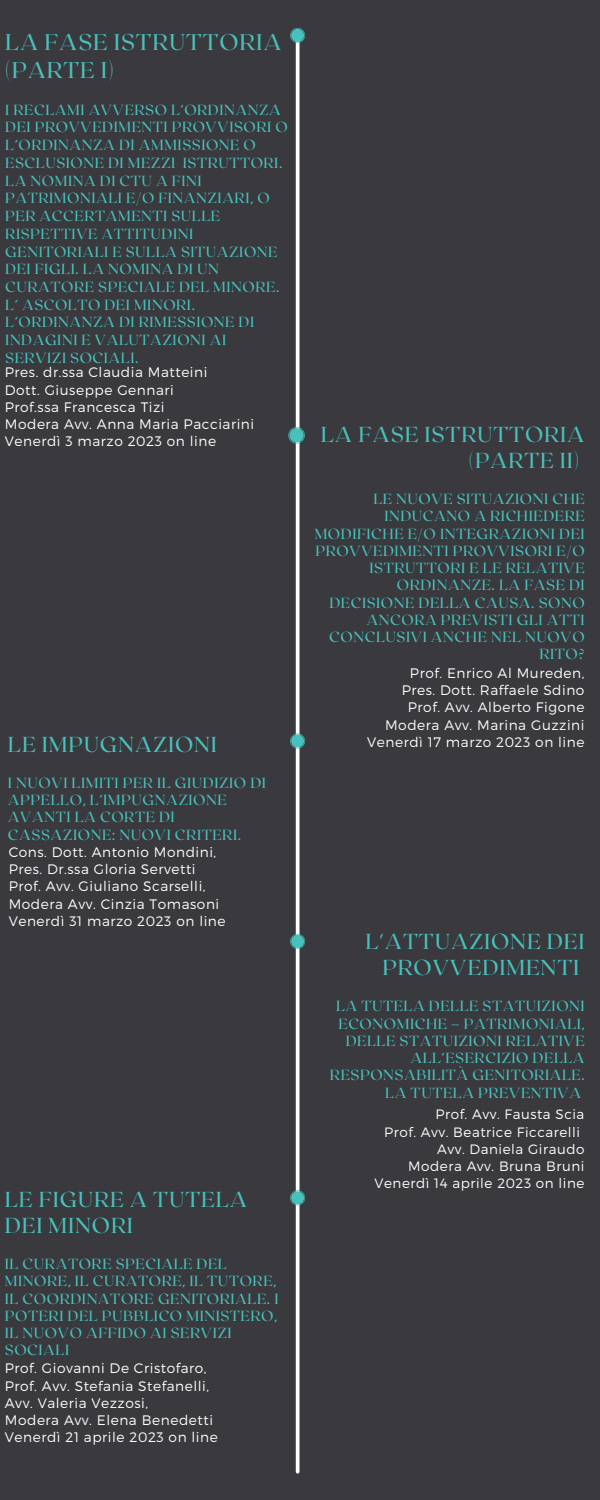
<style>
.page{position:relative;width:600px;height:1500px;background:#39393e}
.page>*{position:absolute;margin:0;border:0;box-sizing:border-box;transform-origin:0 0}
.t1{font:22.7px/27.4px "Roxborough CF";letter-spacing:.04em;color:#48c1bc}
.t2{font:21.6px/26.2px "Roxborough CF";letter-spacing:.04em;color:#48c1bc;text-align:right}
.t3{font:14.6px/17.2px "Roxborough CF";letter-spacing:.04em;color:#48c1bc}
.t4{font:300 13.8px/17.2px "Montserrat";letter-spacing:.04em;color:#fff}
.t5{font:300 13.6px "Montserrat";letter-spacing:.04em;color:#fff}
</style>
<div class="page">
<svg style="left:296px;top:43px;width:4px;height:1429px;background:#e7e7e7"></svg>
<svg style="left:290px;top:733px;width:15px;height:15px"></svg>
<div style="left:291px;top:734px;width:13px;height:14px;background:#48c1bc;border-radius:50%"></div>
<svg style="left:290px;top:934px;width:15px;height:15px"></svg>
<div style="left:291px;top:935px;width:13px;height:13px;background:#48c1bc;border-radius:50%"></div>
<svg style="left:290px;top:1190px;width:15px;height:15px"></svg>
<div style="left:291px;top:1191px;width:13px;height:13px;background:#48c1bc;border-radius:50%"></div>
<svg style="left:288px;top:427px;width:17px;height:17px"></svg>
<div style="left:289px;top:428px;width:15px;height:14px;background:#48c1bc;border-radius:50%"></div>
<svg style="left:290px;top:28px;width:15px;height:15px"></svg>
<div style="left:291px;top:29px;width:13px;height:13px;background:#48c1bc;border-radius:50%"></div>
<h1 class="t1" style="left:5px;top:27px;width:278px">LA FASE ISTRUTTORIA (PARTE I)</h1>
<p class="t3" style="left:5px;top:100px;width:284px;line-height:17.7px">I RECLAMI AVVERSO L’ORDINANZA<br>DEI PROVVEDIMENTI PROVVISORI O<br>L’ORDINANZA DI AMMISSIONE O<br>ESCLUSIONE DI MEZZI ISTRUTTORI.<br>LA NOMINA DI CTU A FINI<br>PATRIMONIALI E/O FINANZIARI, O<br>PER ACCERTAMENTI SULLE<br>RISPETTIVE ATTITUDINI<br>GENITORIALI E SULLA SITUAZIONE<br>DEI FIGLI. LA NOMINA DI UN<br>CURATORE SPECIALE DEL MINORE.<br>L’ ASCOLTO DEI MINORI.<br>L’ORDINANZA DI RIMESSIONE DI<br>INDAGINI E VALUTAZIONI AI<br>SERVIZI SOCIALI.</p>
<p class="t4" style="left:5px;top:363px;width:251px">Pres. dr.ssa Claudia Matteini<br>Dott. Giuseppe Gennari<br>Prof.ssa Francesca Tizi<br>Modera Avv. Anna Maria Pacciarini<br>Venerdì 3 marzo 2023 on line</p>
<h2 class="t2" style="left:321px;top:420px;width:265px">LA FASE ISTRUTTORIA (PARTE II)</h2>
<p class="t3" style="left:315px;top:490px;width:272px;text-align:right">LE NUOVE SITUAZIONI CHE<br>INDUCANO A RICHIEDERE<br>MODIFICHE E/O INTEGRAZIONI DEI<br>PROVVEDIMENTI PROVVISORI E/O<br>ISTRUTTORI E LE RELATIVE<br>ORDINANZE. LA FASE DI<br>DECISIONE DELLA CAUSA. SONO<br>ANCORA PREVISTI GLI ATTI<br>CONCLUSIVI ANCHE NEL NUOVO<br>RITO?</p>
<p class="t4" style="left:385px;top:664px;width:201px;text-align:right">Prof. Enrico Al Mureden,<br>Pres. Dott. Raffaele Sdino<br>Prof. Avv. Alberto Figone<br>Modera Avv. Marina Guzzini</p>
<h2 class="t2" style="left:8px;top:730px;width:211px">LE IMPUGNAZIONI</h2>
<p class="t4" style="left:367px;top:733px;width:219px">Venerdì 17 marzo 2023 on line</p>
<p class="t3" style="left:8px;top:774px;width:260px">I NUOVI LIMITI PER IL GIUDIZIO DI<br>APPELLO, L’IMPUGNAZIONE<br>AVANTI LA CORTE DI<br>CASSAZIONE: NUOVI CRITERI.</p>
<p class="t4" style="left:9px;top:843px;width:218px">Cons. Dott. Antonio Mondini,<br>Pres. Dr.ssa Gloria Servetti<br>Prof. Avv. Giuliano Scarselli,<br>Modera Avv. Cinzia Tomasoni<br>Venerdì 31 marzo 2023 on line</p>
<h2 class="t2" style="left:365px;top:927px;width:221px;text-align:center">L'ATTUAZIONE DEI<br>PROVVEDIMENTI</h2>
<p class="t3" style="left:330px;top:997px;width:256px;text-align:right">LA TUTELA DELLE STATUIZIONI<br>ECONOMICHE – PATRIMONIALI,<br>DELLE STATUIZIONI RELATIVE<br>ALL’ESERCIZIO DELLA<br>RESPONSABILITÀ GENITORIALE.<br>LA TUTELA PREVENTIVA</p>
<p class="t5" style="left:436px;top:1106px;width:150px">Prof. Avv. Fausta Scia</p>
<p class="t5" style="left:384px;top:1123px;width:197px">Prof. Avv. Beatrice Ficcarelli</p>
<p class="t5" style="left:437px;top:1140px;width:149px">Avv. Daniela Giraudo</p>
<p class="t5" style="left:408px;top:1157px;width:178px">Modera Avv. Bruna Bruni</p>
<p class="t5" style="left:375px;top:1175px;width:211px">Venerdì 14 aprile 2023 on line</p>
<h2 class="t2" style="left:5px;top:1185px;width:244px;text-align:left">LE FIGURE A TUTELA<br>DEI MINORI</h2>
<p class="t3" style="left:5px;top:1255px;width:275px">IL CURATORE SPECIALE DEL<br>MINORE, IL CURATORE, IL TUTORE,<br>IL COORDINATORE GENITORIALE. I<br>POTERI DEL PUBBLICO MINISTERO,<br>IL NUOVO AFFIDO AI SERVIZI<br>SOCIALI</p>
<p class="t4" style="left:5px;top:1359px;width:214px">Prof. Giovanni De Cristofaro,<br>Prof. Avv. Stefania Stefanelli,<br>Avv. Valeria Vezzosi,<br>Modera Avv. Elena Benedetti<br>Venerdì 21 aprile 2023 on line</p>
</div>
